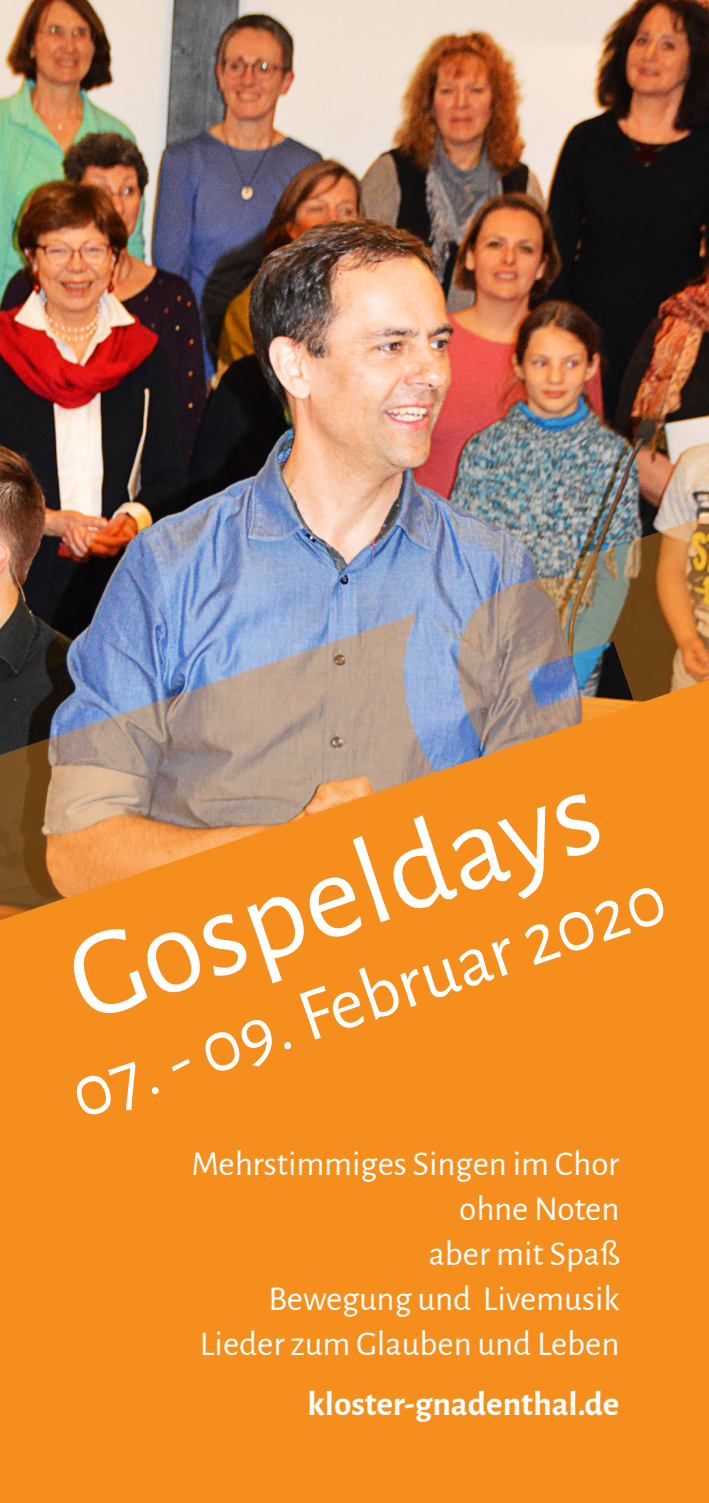
<style>
.page{position:relative;width:709px;height:1503px;background:#fff}
.page>*{position:absolute;margin:0;border:0;box-sizing:border-box;transform-origin:0 0}
.t1{font:125px "Alegreya Sans";color:#fff}
.t2{font:75px "Alegreya Sans";color:#fff}
.t3{font:35px "Alegreya Sans";color:#fff}
.t4{font:700 35px "Alegreya Sans";color:#fff}
</style>
<div class="page">
<img style="left:1px;top:0;width:708px;height:498px">
<div style="left:0;top:992px;width:709px;height:510px;background:#f68e1e"></div>
<img style="left:0;top:498px;width:709px;height:494px">
<p class="t1" style="left:44px;top:904px;width:554px;rotate:-19deg">Gospeldays</p>
<p class="t2" style="left:57px;top:1048px;width:624px;rotate:-19deg">07. - 09. Februar 2020</p>
<p class="t3" style="left:192px;top:1139px;width:429px">Mehrstimmiges Singen im Chor</p>
<p class="t3" style="left:459px;top:1184px;width:162px">ohne Noten</p>
<p class="t3" style="left:429px;top:1229px;width:192px">aber mit Spaß</p>
<p class="t3" style="left:268px;top:1274px;width:352px">Bewegung und Livemusik</p>
<p class="t3" style="left:200px;top:1319px;width:421px">Lieder zum Glauben und Leben</p>
<p class="t4" style="left:307px;top:1377px;width:313px">kloster-gnadenthal.de</p>
</div>
